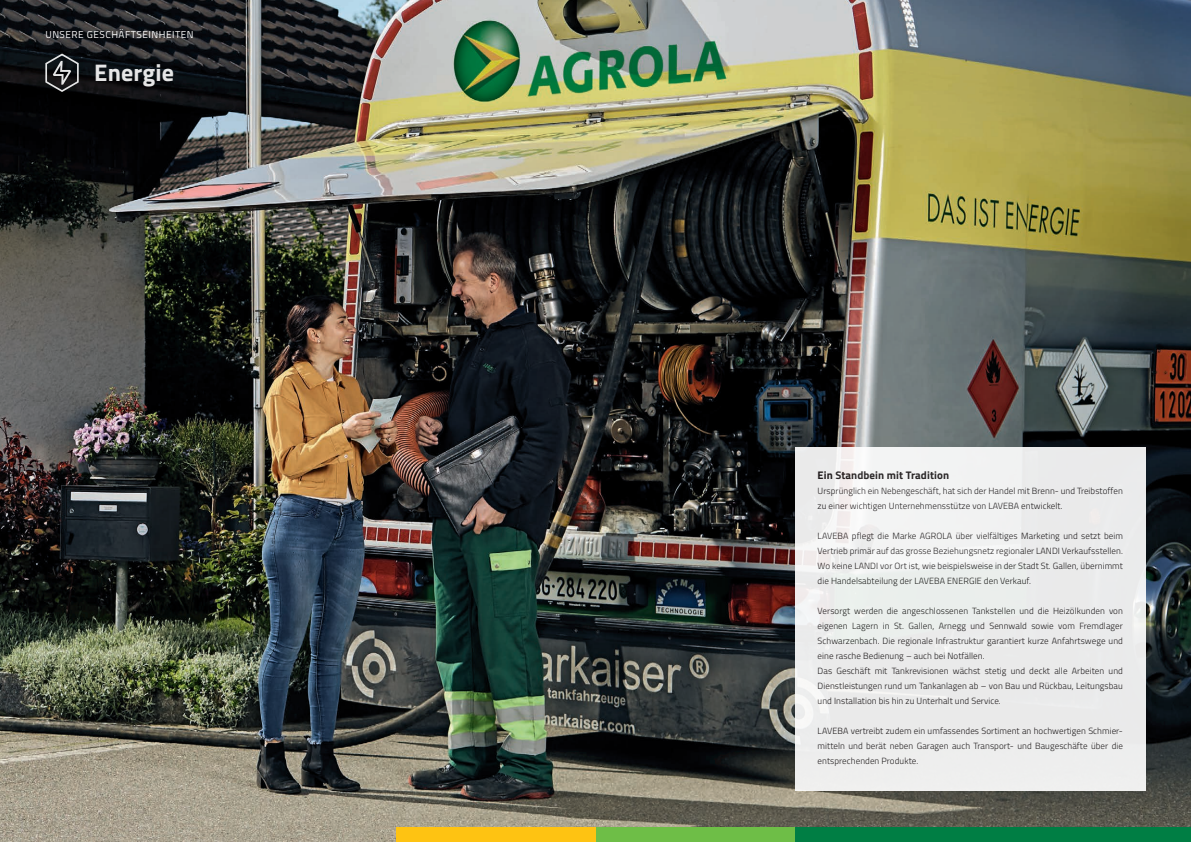
<style>
.page{position:relative;width:1191px;height:842px;background:#fff}
.page>*{position:absolute;margin:0;border:0;box-sizing:border-box;transform-origin:0 0}
.t1{font:700 24px "Titillium";letter-spacing:.005em;color:#fff}
.t2{font:700 11px "Titillium";letter-spacing:.01em;color:#231f20}
.t3{font:10px "Titillium";letter-spacing:.05em;color:#fff}
.t4{font:300 9px/15px "Titillium";letter-spacing:.01em;color:#231f20}
</style>
<div class="page">
<img style="left:0;top:0;width:1191px;height:842px">
<svg style="left:45px;top:53px;width:35px;height:40px"></svg>
<div style="left:795px;top:448px;width:350px;height:343px;background:#ebecec"></div>
<div style="left:795px;top:828px;width:396px;height:14px;background:#007e44"></div>
<div style="left:595px;top:828px;width:200px;height:14px;background:#6ebe47"></div>
<div style="left:396px;top:828px;width:199px;height:14px;background:#fec312"></div>
<p class="t3" style="left:45px;top:27px;width:150px">UNSERE GESCHÄFTSEINHEITEN</p>
<h1 class="t1" style="left:94px;top:54px;width:81px">Energie</h1>
<p class="t2" style="left:817px;top:467px;width:133px">Ein Standbein mit Tradition</p>
<p class="t4" style="left:817px;top:483px;width:307px">Ursprünglich ein Nebengeschäft, hat sich der Handel mit Brenn- und Treibstoffen zu einer wichtigen Unternehmensstütze von LAVEBA entwickelt.</p>
<p class="t4" style="left:817px;top:528px;width:307px;text-align:justify">LAVEBA pflegt die Marke AGROLA über vielfältiges Marketing und setzt beim Vertrieb primär auf das grosse Beziehungsnetz regionaler LANDI Verkaufsstellen.<br>Wo keine LANDI vor Ort ist, wie beispielsweise in der Stadt St. Gallen, übernimmt die Handelsabteilung der LAVEBA ENERGIE den Verkauf.</p>
<p class="t4" style="left:817px;top:603px;width:307px">Versorgt werden die angeschlossenen Tankstellen und die Heizölkunden von eigenen Lagern in St. Gallen, Arnegg und Sennwald sowie vom Fremdlager Schwarzenbach. Die regionale Infrastruktur garantiert kurze Anfahrtswege und eine rasche Bedienung – auch bei Notfällen.<br>Das Geschäft mit Tankrevisionen wächst stetig und deckt alle Arbeiten und Dienstleistungen rund um Tankanlagen ab – von Bau und Rückbau, Leitungsbau und Installation bis hin zu Unterhalt und Service.</p>
<p class="t4" style="left:817px;top:723px;width:307px;text-align:justify">LAVEBA vertreibt zudem ein umfassendes Sortiment an hochwertigen Schmier&shy;mitteln und berät neben Garagen auch Transport- und Baugeschäfte über die entsprechenden Produkte.</p>
</div>
